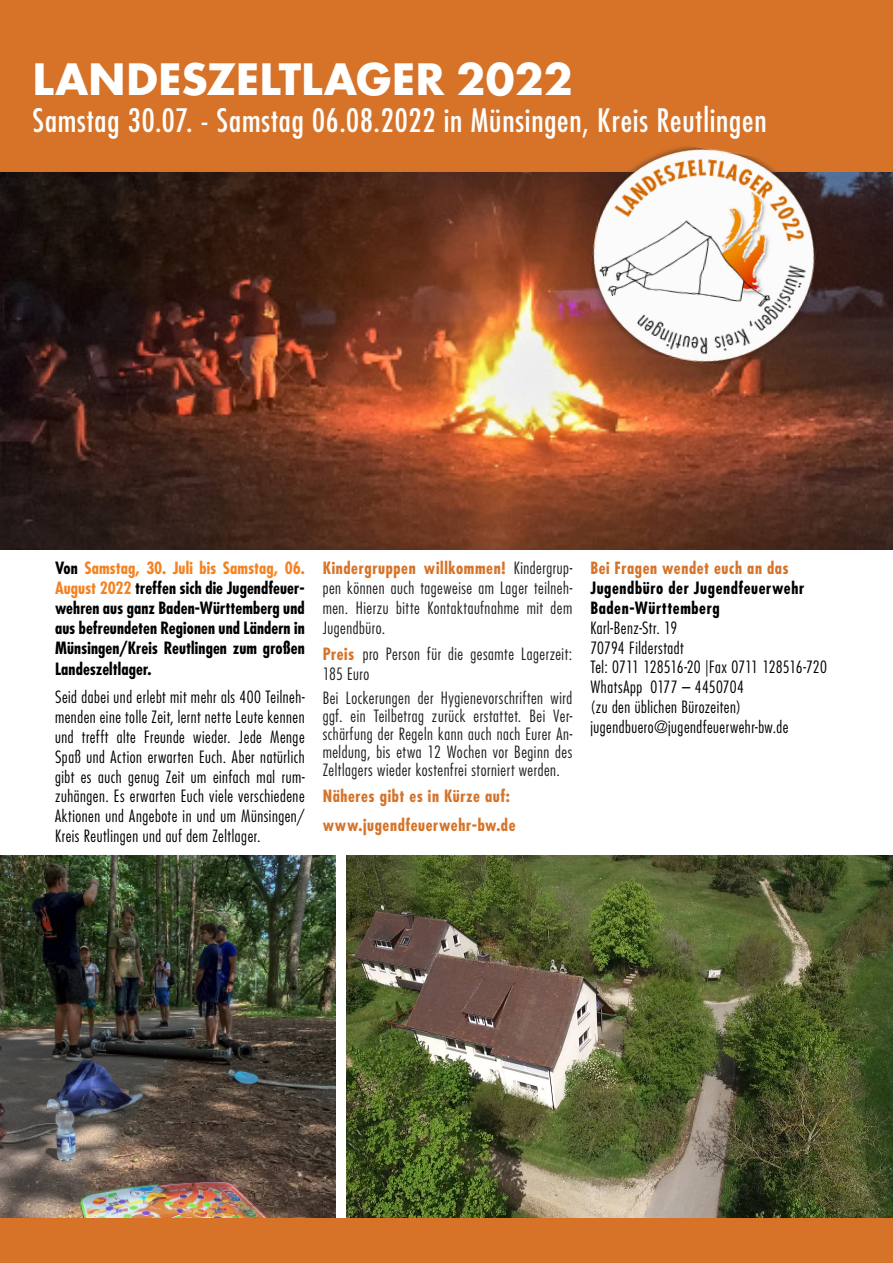
<style>
.page{position:relative;width:893px;height:1263px;background:#fff}
.page>*{position:absolute;margin:0;border:0;box-sizing:border-box;transform-origin:0 0}
.t1{font:700 42px "Futura Std";letter-spacing:.01em;color:#fff}
.t2{font:condensed 31.5px "Futura Std";letter-spacing:.025em;color:#fff}
.HD_-_Fließtext{font:300 condensed 16.5px/19.8px "Futura Std";letter-spacing:.03em;color:#000;text-align:justify}
.HD_-_Fließtext-2{font:300 condensed 16.5px/19.8px "Futura Std";letter-spacing:.035em;color:#231f20;text-align:justify}
.HD_-_Fließtext-3{font:700 condensed 16.5px/19.8px "Futura Std";letter-spacing:.005em;color:#000;text-align:justify}
.HD_-_Fließtext-4{font:700 condensed 16.5px/28.5px "Futura Std";letter-spacing:.04em;color:#d67329}
.s1{color:#f58220}
.s2{font-weight:700;color:#d67329}
.s3{font-weight:700}
</style>
<div class="page">
<img style="left:0;top:172px;width:893px;height:377px">
<div style="left:0;top:0;width:893px;height:172px;background:#d67329"></div>
<img style="left:572px;top:146px;width:265px;height:239px">
<img style="left:0;top:855px;width:336px;height:363px">
<img style="left:346px;top:855px;width:547px;height:363px">
<div style="left:0;top:1218px;width:893px;height:45px;background:#d67329"></div>
<p class="t1" style="left:33px;top:51px;width:541px">LANDESZELTLAGER 2022</p>
<p class="t2" style="left:33px;top:102px;width:735px">Samstag 30.07. - Samstag 06.08.2022 in Münsingen, Kreis Reutlingen</p>
<p class="HD_-_Fließtext-3" style="left:55px;top:558px;width:251px">Von <span class="s1">Samstag, 30. Juli bis Samstag, 06.<br>August 2022</span> treffen sich die Jugendfeuer&shy;wehren aus ganz Baden-Württemberg und aus befreundeten Regionen und Ländern in Münsingen/Kreis Reutlingen zum großen</p>
<p class="HD_-_Fließtext-3" style="left:55px;top:659px;width:98px">Landeszeltlager.</p>
<p class="HD_-_Fließtext" style="left:55px;top:687px;width:251px">Seid dabei und erlebt mit mehr als 400 Teilneh&shy;menden eine tolle Zeit, lernt nette Leute kennen und trefft alte Freunde wieder. Jede Menge Spaß und Action erwarten Euch. Aber natürlich gibt es auch genug Zeit um einfach mal rum&shy;zuhängen. Es erwarten Euch viele verschiedene Aktionen und Angebote in und um Münsingen/ Kreis Reutlingen und auf dem Zeltlager.</p>
<p class="HD_-_Fließtext-2" style="left:323px;top:558px;width:251px"><span class="s2">Kindergruppen willkommen!</span> Kindergrup&shy;pen können auch tageweise am Lager teilneh&shy;men. Hierzu bitte Kontaktaufnahme mit dem Jugendbüro.</p>
<p class="HD_-_Fließtext-2" style="left:323px;top:644px;width:251px"><span class="s2">Preis</span> pro Person für die gesamte Lagerzeit:<br>185 Euro</p>
<p class="HD_-_Fließtext-2" style="left:323px;top:689px;width:251px;line-height:18px">Bei Lockerungen der Hygienevorschriften wird ggf. ein Teilbetrag zurück erstattet. Bei Ver&shy;schärfung der Regeln kann auch nach Eurer An&shy;meldung, bis etwa 12 Wochen vor Beginn des Zeltlagers wieder kostenfrei storniert werden.</p>
<p class="HD_-_Fließtext-4" style="left:323px;top:782px;width:194px">Näheres gibt es in Kürze auf: www.jugendfeuerwehr-bw.de</p>
<p class="HD_-_Fließtext" style="left:590px;top:558px;width:238px;text-align:left"><span class="s2">Bei Fragen wendet euch an das<br></span><span class="s3">Jugendbüro der Jugendfeuerwehr<br>Baden-Württemberg<br></span>Karl-Benz-Str. 19<br>70794 Filderstadt<br>Tel: 0711 128516-20 |Fax 0711 128516-720<br>WhatsApp 0177 – 4450704<br>(zu den üblichen Bürozeiten) jugendbuero@jugendfeuerwehr-bw.de</p>
</div>
